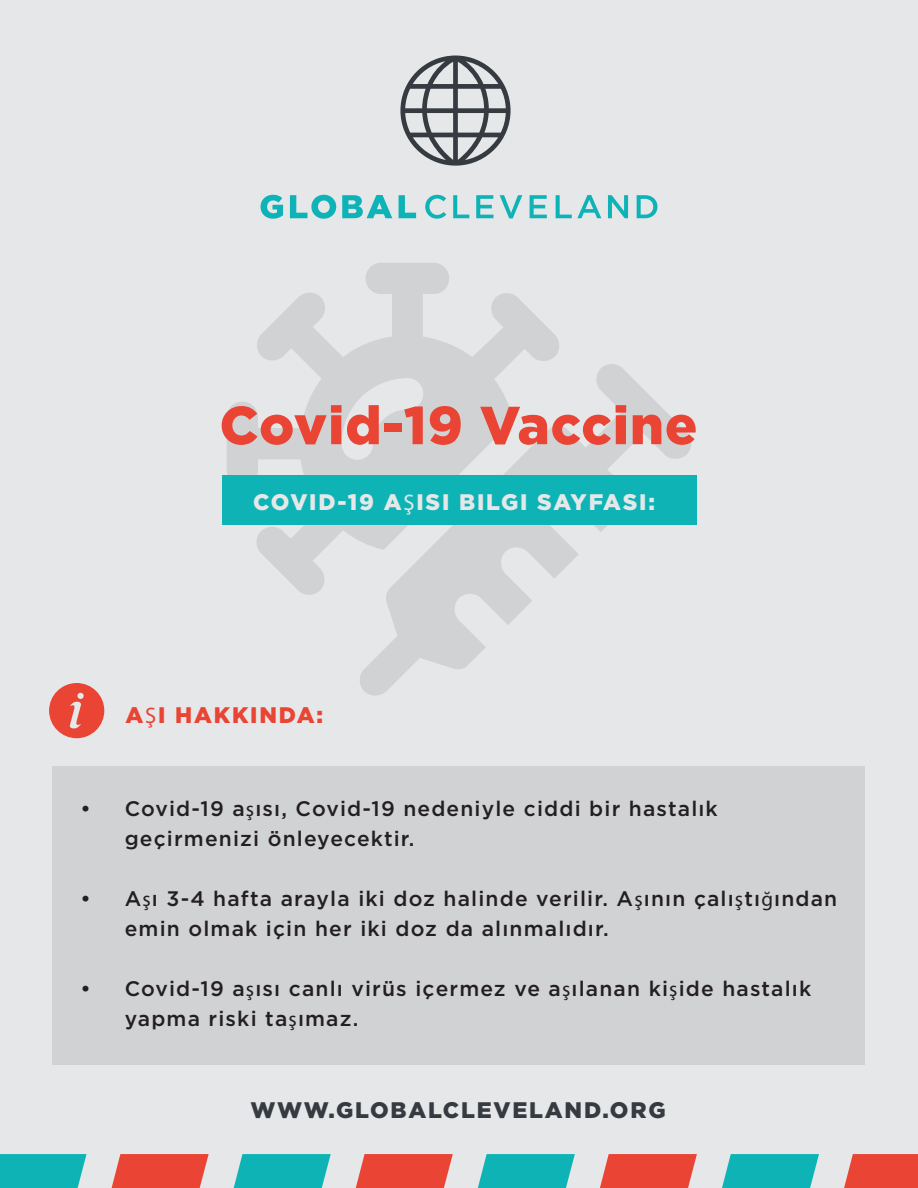
<style>
.page{position:relative;width:918px;height:1188px;background:#e6e7e9}
.page>*{position:absolute;margin:0;border:0;box-sizing:border-box;transform-origin:0 0}
.t1{font:900 53.55px "Gotham HTF";letter-spacing:.02em;color:#e94434}
.t2{font:900 22.5px "Gotham HTF";letter-spacing:.08em;color:#e6e7e9}
.t3{font:900 22.5px "Gotham HTF";letter-spacing:.08em;color:#353b40}
.t4{font:900 22.5px "Gotham HTF";letter-spacing:.08em;color:#e94434}
.t5{font:500 21px/30px "Gotham HTF";letter-spacing:.055em;color:#231f20}
.s1{font-family:"Myriad Pro";font-weight:400}
</style>
<div class="page">
<svg style="left:227px;top:263px;width:332px;height:332px"></svg>
<svg style="left:358px;top:363px;width:335px;height:333px"></svg>
<svg style="left:261px;top:195px;width:396px;height:24px"></svg>
<svg style="left:400px;top:56px;width:111px;height:110px"></svg>
<div style="left:222px;top:476px;width:474px;height:49px;background:#0eb4b5"></div>
<svg style="left:0;top:1154px;width:87px;height:34px;background:#1ab6b8"></svg>
<svg style="left:112px;top:1154px;width:97px;height:34px;background:#e85344"></svg>
<svg style="left:234px;top:1154px;width:97px;height:34px;background:#22b8b9"></svg>
<svg style="left:356px;top:1154px;width:97px;height:34px;background:#e85344"></svg>
<svg style="left:478px;top:1154px;width:97px;height:34px;background:#22b8b9"></svg>
<svg style="left:600px;top:1154px;width:97px;height:34px;background:#e85344"></svg>
<svg style="left:722px;top:1154px;width:97px;height:34px;background:#22b8b9"></svg>
<svg style="left:844px;top:1154px;width:74px;height:34px;background:#e84e3f"></svg>
<div style="left:53px;top:766px;width:812px;height:299px;background:#d1d2d4"></div>
<svg style="left:49px;top:683px;width:55px;height:55px"></svg>
<h1 class="t1" style="left:220px;top:394px;width:479px">Covid-19 Vaccine</h1>
<p class="t2" style="left:253px;top:489px;width:403px">COVID-19 A<span class="s1">Ş</span>ISI BILGI SAYFASI:</p>
<p class="t4" style="left:125px;top:702px;width:199px">A<span class="s1">Ş</span>I HAKKINDA:</p>
<p class="t5" style="left:125px;top:793px;width:595px;text-indent:-44px">• Covid-19 a<span class="s1">ş</span>ısı, Covid-19 nedeniyle ciddi bir hastalık geçirmenizi önleyecektir.</p>
<p class="t5" style="left:125px;top:883px;width:714px;text-indent:-44px">• A<span class="s1">ş</span>ı 3-4 hafta arayla iki doz halinde verilir. A<span class="s1">ş</span>ının çalı<span class="s1">ş</span>tı<span class="s1">ğ</span>ından emin olmak için her iki doz da alınmalıdır.</p>
<p class="t5" style="left:125px;top:973px;width:688px;text-indent:-44px">• Covid-19 a<span class="s1">ş</span>ısı canlı virüs içermez ve a<span class="s1">ş</span>ılanan ki<span class="s1">ş</span>ide hastalık yapma riski ta<span class="s1">ş</span>ımaz.</p>
<p class="t3" style="left:251px;top:1097px;width:417px">WWW.GLOBALCLEVELAND.ORG</p>
</div>
